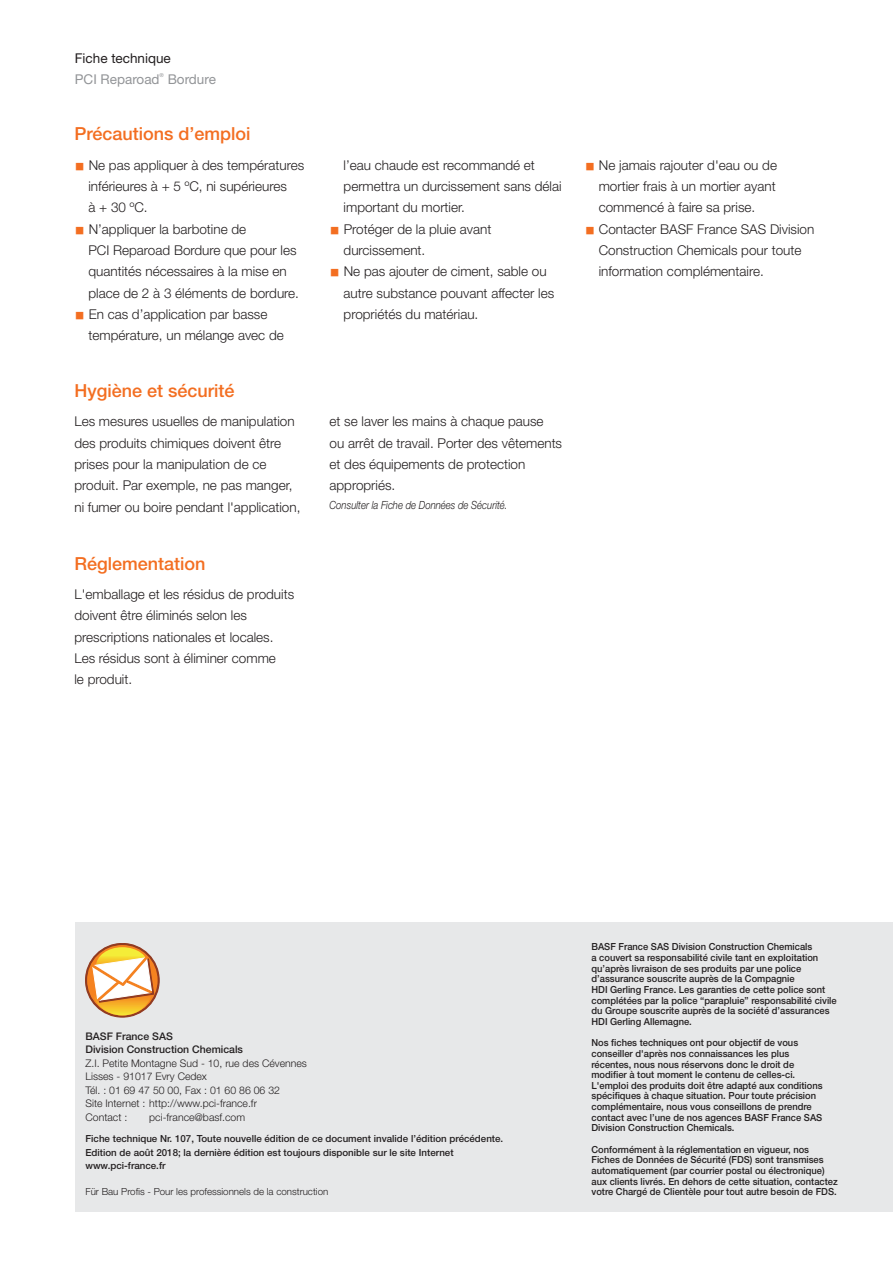
<style>
.page{position:relative;width:893px;height:1263px;background:#fff}
.page>*{position:absolute;margin:0;border:0;box-sizing:border-box;transform-origin:0 0}
.t1{font:500 18px "Helvetica Neue LT Pro";color:#f36e21}
.t2{font:300 13.5px/21.3px "Helvetica Neue LT Pro";color:#231f20}
.t3{font:13.5px "Helvetica Neue LT Pro";color:#939598}
.t4{font:13.5px "Helvetica Neue LT Pro";color:#231f20}
.t5{font:italic 300 11.25px "Helvetica Neue LT Pro";color:#231f20;scale:.85 1}
.t6{font:300 10.5px/13.5px "Helvetica Neue LT Pro";color:#231f20}
.t7{font:500 10.5px/13.5px "Helvetica Neue LT Pro";color:#231f20}
.t8{font:500 9.75px/10.6px "Helvetica Neue LT Pro";color:#231f20;scale:.96 1}
.t9{font:500 9.75px/13.5px "Helvetica Neue LT Pro";color:#231f20}
.t10{font:300 9.75px "Helvetica Neue LT Pro";color:#231f20}
.t11{font:5.4px "Helvetica Neue LT Pro";color:#939598}
.s1{font-family:"Li Gothic Med";font-weight:400;font-size:10.5px;color:#f36e21}
</style>
<div class="page">
<div style="left:75px;top:923px;width:818px;height:289px;background:#e7e8e9"></div>
<svg style="left:85px;top:943px;width:74px;height:74px"></svg>
<p class="t4" style="left:75px;top:53px;width:98px">Fiche technique</p>
<p class="t3" style="left:75px;top:74px;width:86px">PCI Reparoad</p>
<p class="t11" style="left:160px;top:73px;width:6px">®</p>
<p class="t3" style="left:168px;top:74px;width:50px">Bordure</p>
<h1 class="t1" style="left:74px;top:128px;width:178px">Précautions d’emploi</h1>
<p class="t2" style="left:88px;top:156px;width:217px;text-indent:-14px"><span class="s1">■</span> Ne pas appliquer à des températures inférieures à + 5 ºC, ni supérieures<br>à + 30 ºC.</p>
<p class="t2" style="left:88px;top:220px;width:212px;text-indent:-14px"><span class="s1">■</span> N’appliquer la barbotine de<br>PCI Reparoad Bordure que pour les quantités nécessaires à la mise en place de 2 à 3 éléments de bordure.</p>
<p class="t2" style="left:88px;top:305px;width:197px;text-indent:-14px"><span class="s1">■</span> En cas d’application par basse température, un mélange avec de</p>
<h1 class="t1" style="left:74px;top:384px;width:162px">Hygiène et sécurité</h1>
<p class="t2" style="left:344px;top:156px;width:220px">l’eau chaude est recommandé et permettra un durcissement sans délai important du mortier.</p>
<p class="t2" style="left:344px;top:220px;width:149px;text-indent:-14px"><span class="s1">■</span> Protéger de la pluie avant durcissement.</p>
<p class="t2" style="left:344px;top:262px;width:212px;text-indent:-14px"><span class="s1">■</span> Ne pas ajouter de ciment, sable ou autre substance pouvant affecter les propriétés du matériau.</p>
<p class="t2" style="left:74px;top:412px;width:228px">Les mesures usuelles de manipulation des produits chimiques doivent être prises pour la manipulation de ce produit. Par exemple, ne pas manger, ni fumer ou boire pendant l'application,</p>
<p class="t2" style="left:330px;top:412px;width:234px">et se laver les mains à chaque pause<br>ou arrêt de travail. Porter des vêtements et des équipements de protection appropriés.</p>
<p class="t5" style="left:330px;top:501px;width:211px">Consulter la Fiche de Données de Sécurité.</p>
<h1 class="t1" style="left:74px;top:557px;width:133px">Réglementation</h1>
<p class="t2" style="left:74px;top:585px;width:221px">L'emballage et les résidus de produits doivent être éliminés selon les prescriptions nationales et locales.<br>Les résidus sont à éliminer comme<br>le produit.</p>
<p class="t2" style="left:599px;top:156px;width:180px;text-align:justify;text-indent:-14px"><span class="s1">■</span> Ne jamais rajouter d'eau ou de mortier frais à un mortier ayant commencé à faire sa prise.</p>
<p class="t2" style="left:599px;top:220px;width:217px;text-indent:-14px"><span class="s1">■</span> Contacter BASF France SAS Division<br>Construction Chemicals pour toute information complémentaire.</p>
<p class="t8" style="left:591px;top:942px;width:257px">BASF France SAS Division Construction Chemicals<br>a couvert sa responsabilité civile tant en exploitation qu’après livraison de ses produits par une police d’assurance souscrite auprès de la Compagnie<br>HDI Gerling France. Les garanties de cette police sont complétées par la police “parapluie” responsabilité civile du Groupe souscrite auprès de la société d’assurances HDI Gerling Allemagne.</p>
<p class="t8" style="left:591px;top:1038px;width:242px">Nos fiches techniques ont pour objectif de vous conseiller d'après nos connaissances les plus récentes, nous nous réservons donc le droit de modifier à tout moment le contenu de celles-ci.<br>L'emploi des produits doit être adapté aux conditions spécifiques à chaque situation. Pour toute précision complémentaire, nous vous conseillons de prendre contact avec l’une de nos agences BASF France SAS Division Construction Chemicals.</p>
<p class="t8" style="left:591px;top:1145px;width:258px">Conformément à la réglementation en vigueur, nos Fiches de Données de Sécurité (FDS) sont transmises automatiquement (par courrier postal ou électronique) aux clients livrés. En dehors de cette situation, contactez</p>
<p class="t7" style="left:85px;top:1030px;width:159px">BASF France SAS<br>Division Construction Chemicals</p>
<p class="t6" style="left:85px;top:1057px;width:223px">Z.I. Petite Montagne Sud - 10, rue des Cévennes<br>Lisses - 91017 Evry Cedex<br>Tél. : 01 69 47 50 00, Fax : 01 60 86 06 32<br>Site Internet : http://www.pci-france.fr<br>Contact :</p>
<p class="t6" style="left:149px;top:1111px;width:97px">pci-france@basf.com</p>
<p class="t9" style="left:85px;top:1133px;width:419px">Fiche technique Nr. 107, Toute nouvelle édition de ce document invalide l’édition précédente.<br>Edition de août 2018; la dernière édition est toujours disponible sur le site Internet www.pci-france.fr</p>
<p class="t10" style="left:85px;top:1188px;width:244px">Für Bau Profis - Pour les professionnels de la construction</p>
<p class="t8" style="left:591px;top:1187px;width:257px">votre Chargé de Clientèle pour tout autre besoin de FDS.</p>
</div>
